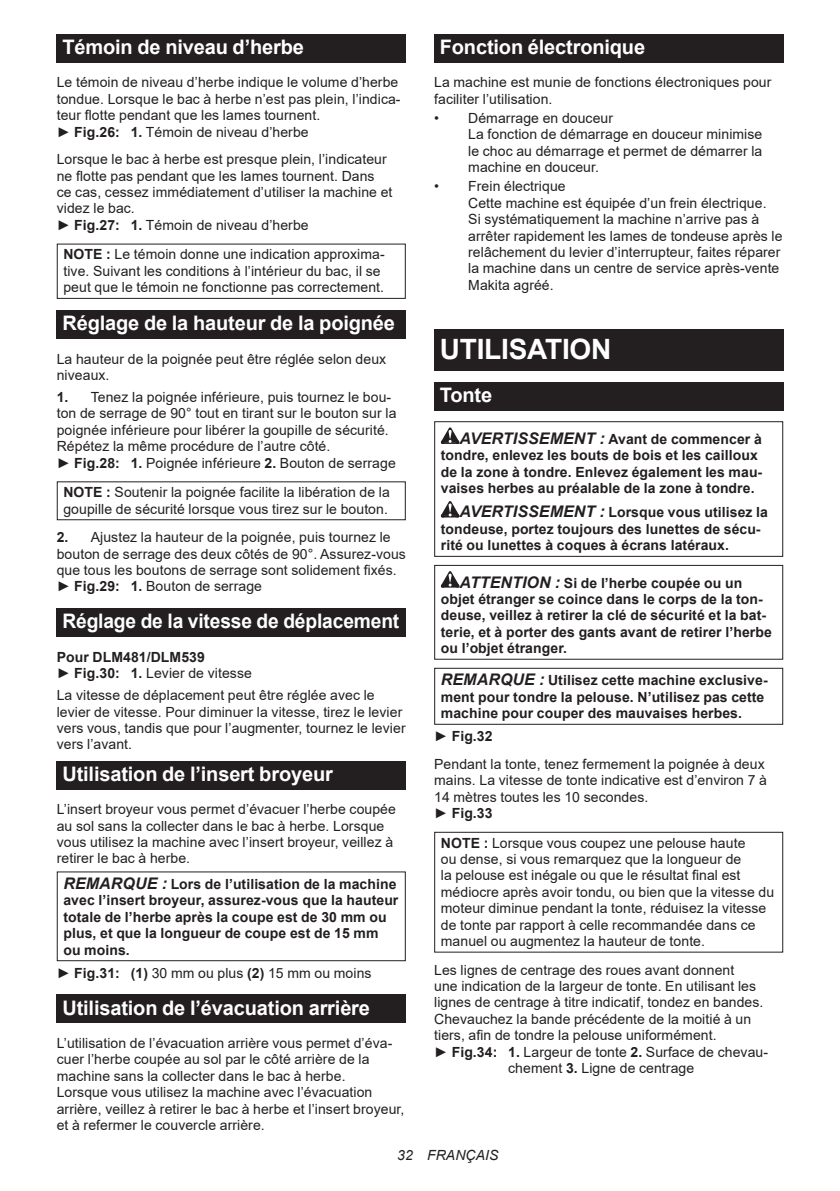
<style>
.page{position:relative;width:840px;height:1191px;background:#fff}
.page>*{position:absolute;margin:0;border:0;box-sizing:border-box;transform-origin:0 0}
.t1{font:700 28px "Arial";letter-spacing:-.01em;color:#fff}
.t2{font:700 20px "Arial";letter-spacing:-.01em;color:#fff}
.t3{font:700 20px "Arial";letter-spacing:-.01em;color:#fff;scale:.96 1}
.t4{font:14px/16.4px "Arial";letter-spacing:.005em;color:#231f20}
.t5{font:700 14px/16.4px "Arial";letter-spacing:.005em;color:#231f20}
.t6{font:italic 14px "Arial";letter-spacing:.005em;color:#231f20}
.s1{font-weight:700}
.s2{font-weight:400}
.s3{font-style:italic;font-size:16px}
</style>
<div class="page">
<div style="left:57px;top:34px;width:348px;height:29px;background:#231f20"></div>
<div style="left:57px;top:243px;width:348px;height:56px;border:1px solid #231f20"></div>
<div style="left:57px;top:310px;width:348px;height:29px;background:#231f20"></div>
<div style="left:57px;top:481px;width:348px;height:39px;border:1px solid #231f20"></div>
<div style="left:57px;top:608px;width:348px;height:29px;background:#231f20"></div>
<div style="left:57px;top:761px;width:348px;height:28px;background:#231f20"></div>
<div style="left:57px;top:871px;width:348px;height:90px;border:1px solid #231f20"></div>
<div style="left:57px;top:994px;width:348px;height:29px;background:#231f20"></div>
<div style="left:434px;top:34px;width:348px;height:29px;background:#231f20"></div>
<div style="left:434px;top:329px;width:348px;height:41px;background:#231f20"></div>
<div style="left:434px;top:382px;width:348px;height:28px;background:#231f20"></div>
<svg style="left:440px;top:427px;width:19px;height:17px"></svg>
<svg style="left:440px;top:501px;width:19px;height:16px"></svg>
<div style="left:434px;top:421px;width:348px;height:136px;border:1px solid #231f20"></div>
<svg style="left:440px;top:571px;width:19px;height:16px"></svg>
<div style="left:434px;top:565px;width:348px;height:94px;border:1px solid #231f20"></div>
<div style="left:434px;top:668px;width:348px;height:57px;border:1px solid #231f20"></div>
<div style="left:434px;top:831px;width:348px;height:121px;border:1px solid #231f20"></div>
<h2 class="t2" style="left:62px;top:39px;width:243px">Témoin de niveau d’herbe</h2>
<p class="t4" style="left:57px;top:75px;width:345px">Le témoin de niveau d’herbe indique le volume d’herbe tondue. Lorsque le bac à herbe n’est pas plein, l’indica&shy;teur flotte pendant que les lames tournent.<br>► <span class="s1">Fig.26: 1.</span> Témoin de niveau d’herbe</p>
<p class="t4" style="left:57px;top:152px;width:337px">Lorsque le bac à herbe est presque plein, l’indicateur ne flotte pas pendant que les lames tournent. Dans ce cas, cessez immédiatement d’utiliser la machine et videz le bac.<br>► <span class="s1">Fig.27: 1.</span> Témoin de niveau d’herbe</p>
<p class="t4" style="left:63px;top:247px;width:322px"><span class="s1">NOTE :</span> Le témoin donne une indication approxima&shy;tive. Suivant les conditions à l’intérieur du bac, il se peut que le témoin ne fonctionne pas correctement.</p>
<h2 class="t2" style="left:62px;top:315px;width:334px">Réglage de la hauteur de la poignée</h2>
<p class="t4" style="left:57px;top:352px;width:331px">La hauteur de la poignée peut être réglée selon deux niveaux.</p>
<p class="t4" style="left:57px;top:390px;width:341px"><span class="s1">1.</span> Tenez la poignée inférieure, puis tournez le bou&shy;ton de serrage de 90° tout en tirant sur le bouton sur la poignée inférieure pour libérer la goupille de sécurité.<br>Répétez la même procédure de l’autre côté.<br>► <span class="s1">Fig.28: 1.</span> Poignée inférieure <span class="s1">2.</span> Bouton de serrage</p>
<p class="t4" style="left:63px;top:485px;width:328px"><span class="s1">NOTE :</span> Soutenir la poignée facilite la libération de la goupille de sécurité lorsque vous tirez sur le bouton.</p>
<p class="t4" style="left:57px;top:529px;width:350px"><span class="s1">2.</span> Ajustez la hauteur de la poignée, puis tournez le bouton de serrage des deux côtés de 90°. Assurez-vous que tous les boutons de serrage sont solidement fixés. ► <span class="s1">Fig.29: 1.</span> Bouton de serrage</p>
<h2 class="t3" style="left:62px;top:613px;width:352px">Réglage de la vitesse de déplacement</h2>
<p class="t5" style="left:57px;top:650px;width:196px">Pour DLM481/DLM539<br><span class="s2">►</span> Fig.30: 1. <span class="s2">Levier de vitesse</span></p>
<p class="t4" style="left:57px;top:688px;width:350px">La vitesse de déplacement peut être réglée avec le levier de vitesse. Pour diminuer la vitesse, tirez le levier vers vous, tandis que pour l’augmenter, tournez le levier vers l’avant.</p>
<h2 class="t2" style="left:62px;top:766px;width:272px">Utilisation de l’insert broyeur</h2>
<p class="t4" style="left:57px;top:801px;width:340px">L’insert broyeur vous permet d’évacuer l’herbe coupée au sol sans la collecter dans le bac à herbe. Lorsque vous utilisez la machine avec l’insert broyeur, veillez à retirer le bac à herbe.</p>
<p class="t5" style="left:63px;top:877px;width:336px"><span class="s3">REMARQUE :</span> Lors de l’utilisation de la machine avec l’insert broyeur, assurez-vous que la hauteur totale de l’herbe après la coupe est de 30 mm ou plus, et que la longueur de coupe est de 15 mm ou moins.</p>
<p class="t4" style="left:57px;top:964px;width:316px">► <span class="s1">Fig.31: (1)</span> 30 mm ou plus <span class="s1">(2)</span> 15 mm ou moins</p>
<h2 class="t2" style="left:62px;top:999px;width:309px">Utilisation de l’évacuation arrière</h2>
<p class="t4" style="left:57px;top:1036px;width:349px">L’utilisation de l’évacuation arrière vous permet d’éva&shy;cuer l’herbe coupée au sol par le côté arrière de la machine sans la collecter dans le bac à herbe.<br>Lorsque vous utilisez la machine avec l’évacuation arrière, veillez à retirer le bac à herbe et l’insert broyeur, et à refermer le couvercle arrière.</p>
<h2 class="t2" style="left:439px;top:39px;width:207px">Fonction électronique</h2>
<p class="t4" style="left:434px;top:75px;width:338px">La machine est munie de fonctions électroniques pour faciliter l’utilisation.</p>
<p class="t4" style="left:468px;top:111px;width:295px;text-indent:-34px">• Démarrage en douceur<br>La fonction de démarrage en douceur minimise le choc au démarrage et permet de démarrer la machine en douceur.</p>
<p class="t4" style="left:468px;top:179px;width:316px;text-indent:-34px">• Frein électrique<br>Cette machine est équipée d’un frein électrique.<br>Si systématiquement la machine n’arrive pas à arrêter rapidement les lames de tondeuse après le relâchement du levier d’interrupteur, faites réparer la machine dans un centre de service après-vente Makita agréé.</p>
<h1 class="t1" style="left:439px;top:338px;width:173px">UTILISATION</h1>
<h2 class="t2" style="left:439px;top:387px;width:54px">Tonte</h2>
<p class="t5" style="left:440px;top:432px;width:323px;text-indent:19px"><span class="s3">AVERTISSEMENT :</span> Avant de commencer à tondre, enlevez les bouts de bois et les cailloux de la zone à tondre. Enlevez également les mau&shy;vaises herbes au préalable de la zone à tondre.</p>
<p class="t5" style="left:440px;top:505px;width:328px;text-indent:19px"><span class="s3">AVERTISSEMENT :</span> Lorsque vous utilisez la tondeuse, portez toujours des lunettes de sécu&shy;rité ou lunettes à coques à écrans latéraux.</p>
<p class="t5" style="left:440px;top:575px;width:332px;text-indent:19px"><span class="s3">ATTENTION :</span> Si de l’herbe coupée ou un objet étranger se coince dans le corps de la ton&shy;deuse, veillez à retirer la clé de sécurité et la bat&shy;terie, et à porter des gants avant de retirer l’herbe ou l’objet étranger.</p>
<p class="t5" style="left:440px;top:673px;width:328px"><span class="s3">REMARQUE :</span> Utilisez cette machine exclusive&shy;ment pour tondre la pelouse. N’utilisez pas cette machine pour couper des mauvaises herbes.</p>
<p class="t4" style="left:434px;top:722px;width:332px;line-height:27.8px">► <span class="s1">Fig.32<br></span>Pendant la tonte, tenez fermement la poignée à deux</p>
<p class="t4" style="left:434px;top:773px;width:334px">mains. La vitesse de tonte indicative est d’environ 7 à<br>14 mètres toutes les 10 secondes.<br>► <span class="s1">Fig.33</span></p>
<p class="t4" style="left:440px;top:835px;width:335px"><span class="s1">NOTE :</span> Lorsque vous coupez une pelouse haute<br>ou dense, si vous remarquez que la longueur de<br>la pelouse est inégale ou que le résultat final est médiocre après avoir tondu, ou bien que la vitesse du moteur diminue pendant la tonte, réduisez la vitesse de tonte par rapport à celle recommandée dans ce manuel ou augmentez la hauteur de tonte.</p>
<p class="t4" style="left:434px;top:962px;width:301px">Les lignes de centrage des roues avant donnent</p>
<p class="t4" style="left:434px;top:979px;width:323px">une indication de la largeur de tonte. En utilisant les</p>
<p class="t4" style="left:434px;top:995px;width:330px">lignes de centrage à titre indicatif, tondez en bandes.</p>
<p class="t4" style="left:434px;top:1012px;width:318px">Chevauchez la bande précédente de la moitié à un</p>
<p class="t4" style="left:434px;top:1027px;width:284px">tiers, afin de tondre la pelouse uniformément.</p>
<p class="t4" style="left:434px;top:1043px;width:335px">► <span class="s1">Fig.34: 1.</span> Largeur de tonte <span class="s1">2.</span> Surface de chevau-</p>
<p class="t4" style="left:508px;top:1061px;width:187px">chement <span class="s1">3.</span> Ligne de centrage</p>
<p class="t6" style="left:397px;top:1150px;width:103px">32 FRANÇAIS</p>
</div>
